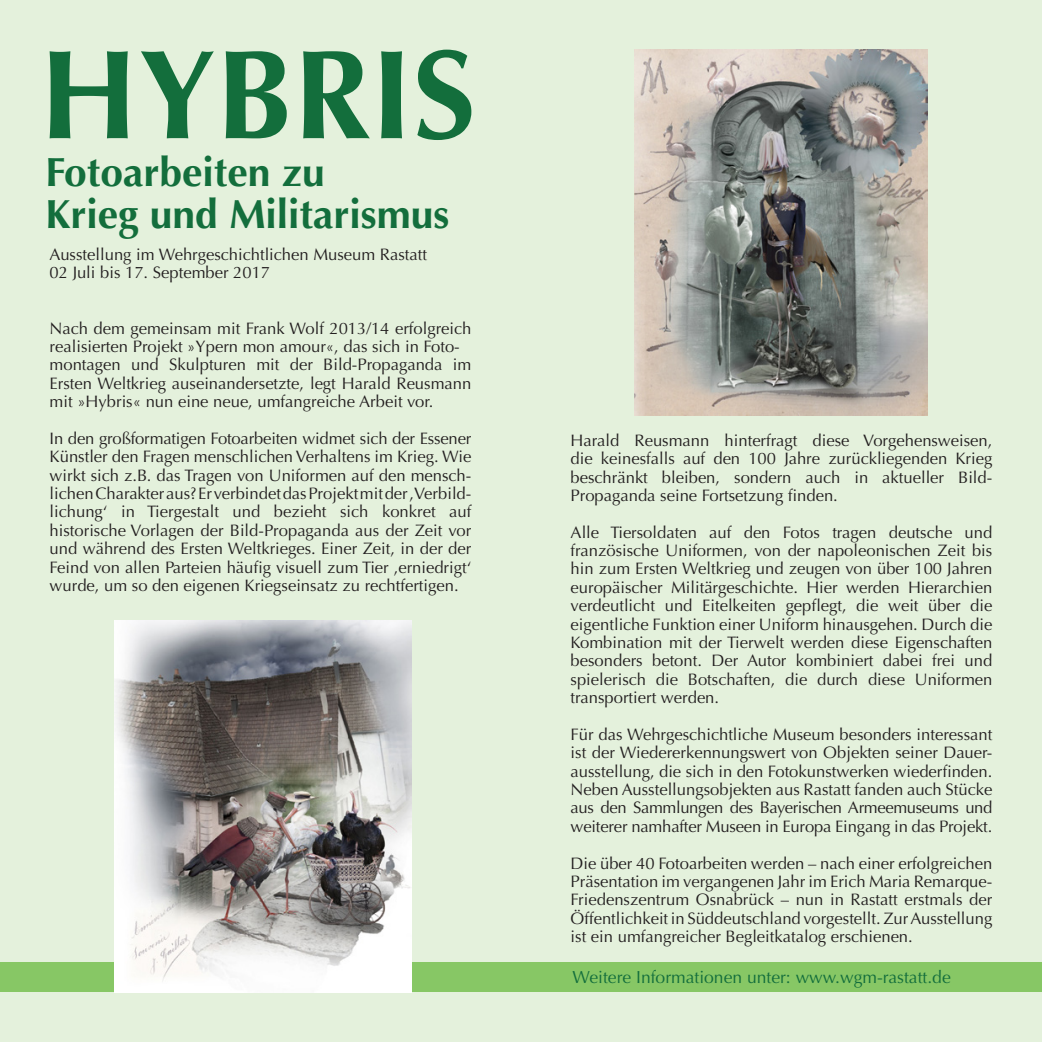
<style>
.page{position:relative;width:1042px;height:1042px;background:#e4f1dc}
.page>*{position:absolute;margin:0;border:0;box-sizing:border-box;transform-origin:0 0}
.t1{font:700 40.77px "Optima";color:#136e3c}
.t2{font:17.5px "Optima";color:#136e3c}
.t3{font:16.62px/18.4px "Optima";color:#231f20;text-align:justify}
</style>
<div class="page">
<div style="left:0;top:962px;width:1042px;height:30px;background:#87c765"></div>
<img style="left:114px;top:621px;width:297px;height:371px">
<img style="left:635px;top:50px;width:292px;height:366px">
<svg style="left:50px;top:50px;width:421px;height:90px"></svg>
<p class="t1" style="left:46px;top:149px;width:281px">Fotoarbeiten zu</p>
<p class="t1" style="left:46px;top:191px;width:405px">Krieg und Militarismus</p>
<p class="t3" style="left:50px;top:245px;width:379px">Ausstellung im Wehrgeschichtlichen Museum Rastatt</p>
<p class="t3" style="left:50px;top:264px;width:222px">02 Juli bis 17. September 2017</p>
<p class="t3" style="left:50px;top:319px;width:423px">Nach dem gemeinsam mit Frank Wolf 2013/14 erfolgreich realisierten Projekt »Ypern mon amour«, das sich in Foto-</p>
<p class="t3" style="left:50px;top:356px;width:423px">montagen und Skulpturen mit der Bild-Propaganda im Ersten Weltkrieg auseinandersetzte, legt Harald Reusmann mit »Hybris« nun eine neue, umfangreiche Arbeit vor.</p>
<p class="t3" style="left:50px;top:429px;width:423px">In den großformatigen Fotoarbeiten widmet sich der Essener Künstler den Fragen menschlichen Verhaltens im Krieg. Wie wirkt sich z.B. das Tragen von Uniformen auf den mensch&shy;lichen Charakter aus? Er verbindet das Projekt mit der ‚Verbild&shy;lichung‘ in Tiergestalt und bezieht sich konkret auf historische Vorlagen der Bild-Propaganda aus der Zeit vor und während des Ersten Weltkrieges. Einer Zeit, in der der Feind von allen Parteien häufig visuell zum Tier ‚erniedrigt‘ wurde, um so den eigenen Kriegseinsatz zu rechtfertigen.</p>
<p class="t3" style="left:570px;top:431px;width:423px">Harald Reusmann hinterfragt diese Vorgehensweisen, die keinesfalls auf den 100 Jahre zurückliegenden Krieg beschränkt bleiben, sondern auch in aktueller Bild-Propaganda seine Fortsetzung finden.</p>
<p class="t3" style="left:570px;top:523px;width:423px">Alle Tiersoldaten auf den Fotos tragen deutsche und französische Uniformen, von der napoleonischen Zeit bis hin zum Ersten Weltkrieg und zeugen von über 100 Jahren europäischer Militärgeschichte. Hier werden Hierarchien verdeutlicht und Eitelkeiten gepflegt, die weit über die eigentliche Funktion einer Uniform hinausgehen. Durch die Kombination mit der Tierwelt werden diese Eigenschaften besonders betont. Der Autor kombiniert dabei frei und spielerisch die Botschaften, die durch diese Uniformen transportiert werden.</p>
<p class="t3" style="left:570px;top:725px;width:423px">Für das Wehrgeschichtliche Museum besonders interessant ist der Wiedererkennungswert von Objekten seiner Dauer&shy;ausstellung, die sich in den Fotokunstwerken wiederfinden.<br>Neben Ausstellungsobjekten aus Rastatt fanden auch Stücke aus den Sammlungen des Bayerischen Armeemuseums und weiterer namhafter Museen in Europa Eingang in das Projekt.</p>
<p class="t3" style="left:570px;top:854px;width:423px">Die über 40 Fotoarbeiten werden – nach einer erfolgreichen Präsentation im vergangenen Jahr im Erich Maria Remarque-Friedenszentrum Osnabrück – nun in Rastatt erstmals der Öffentlichkeit in Süddeutschland vorgestellt. Zur Ausstellung ist ein umfangreicher Begleitkatalog erschienen.</p>
<p class="t2" style="left:572px;top:967px;width:380px">Weitere Informationen unter: www.wgm-rastatt.de</p>
</div>
